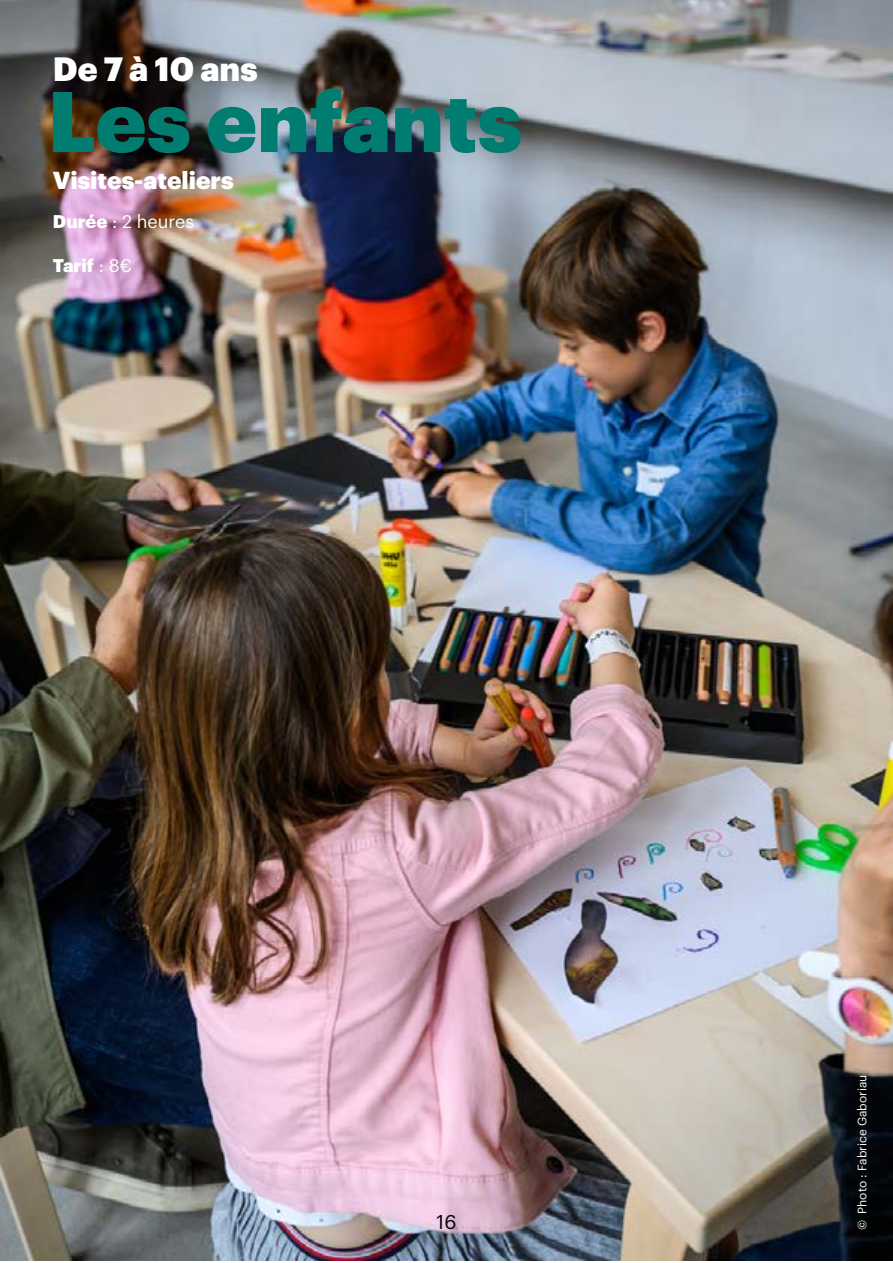
<style>
.page{position:relative;width:893px;height:1263px;background:#fff}
.page>*{position:absolute;margin:0;border:0;box-sizing:border-box;transform-origin:0 0}
.t1{font:900 84px "Graphik";color:#007c71}
.t2{font:900 33px "Graphik";color:#fff}
.t3{font:900 24px "Graphik";color:#fff}
.t4{font:19.5px "Graphik";color:#000}
.t5{font:18px "Graphik";color:#fff}
.t6{font:900 18px "Graphik";color:#fff}
.t7{font:12px "Graphik";color:#fff}
.s1{font-weight:900}
.s2{font-weight:400}
</style>
<div class="page">
<img style="left:0;top:0;width:893px;height:1260px">
<h2 class="t2" style="left:53px;top:43px;width:206px">De 7 à 10 ans</h2>
<h1 class="t1" style="left:48px;top:56px;width:476px">Les enfants</h1>
<h3 class="t3" style="left:53px;top:161px;width:182px">Visites-ateliers</h3>
<h3 class="t5" style="left:53px;top:208px;width:143px"><span class="s1">Durée</span> : 2 heures</h3>
<h3 class="t6" style="left:53px;top:251px;width:80px">Tarif <span class="s2">: 8€</span></h3>
<h3 class="t4" style="left:437px;top:1207px;width:21px">16</h3>
<p class="t7" style="left:853px;top:1230px;width:157px;rotate:-90deg">© Photo : Fabrice Gaboriau</p>
</div>
